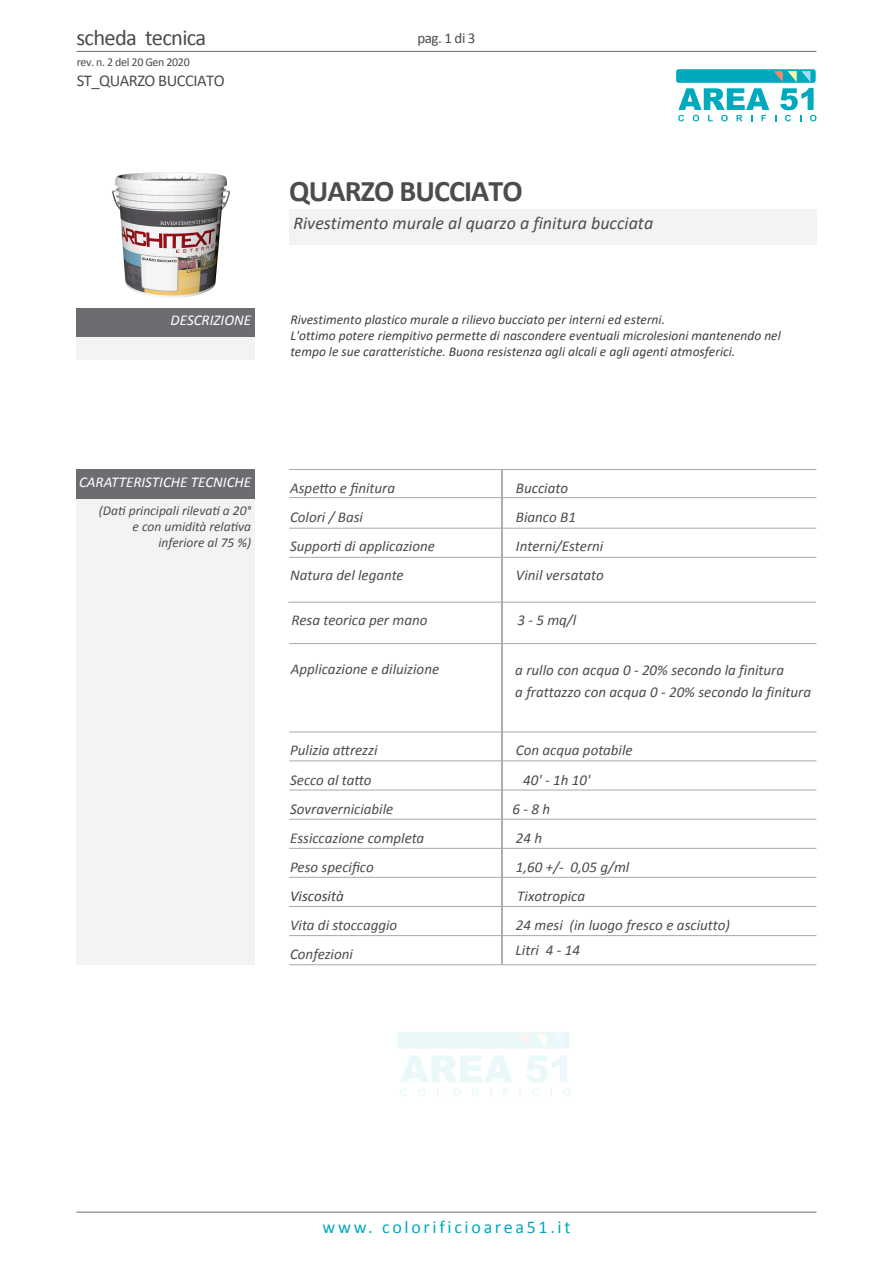
<style>
.page{position:relative;width:893px;height:1263px;background:#fff}
.page>*{position:absolute;margin:0;border:0;box-sizing:border-box;transform-origin:0 0}
.t1{font:700 30px "Calibri";letter-spacing:-.03em;color:#4b4c4d}
.t2{font:22.5px "Calibri";letter-spacing:-.03em;color:#4b4c4d}
.t3{font:italic 18px "Calibri";color:#4b4c4d}
.t4{font:18px "Calibri";letter-spacing:.15em;color:#00aabc}
.t5{font:16.5px "Calibri";letter-spacing:-.03em;color:#4b4c4d}
.t6{font:italic 15px "Calibri";color:#4b4c4d}
.t7{font:italic 15px/22.2px "Calibri";color:#4d4d4f}
.t8{font:italic 15px "Calibri";color:#fff}
.t9{font:italic 15px "Calibri";color:#404040}
.t10{font:15px "Calibri";color:#4b4c4d}
.t11{font:italic 13.5px/16.2px "Calibri";color:#404040}
.t12{font:italic 13.5px/16.2px "Calibri";color:#4b4c4d;text-align:right}
.t13{font:12px "Calibri";letter-spacing:-.03em;color:#4b4c4d}
</style>
<div class="page">
<svg style="left:401px;top:1056px;width:111px;height:26px"></svg>
<div style="left:397px;top:1032px;width:173px;height:17px;background:#ebf8f9;border-radius:3px"></div>
<svg style="left:400px;top:1089px;width:7px;height:8px"></svg>
<svg style="left:418px;top:1089px;width:8px;height:8px"></svg>
<svg style="left:453px;top:1089px;width:8px;height:8px"></svg>
<svg style="left:472px;top:1089px;width:7px;height:7px"></svg>
<svg style="left:490px;top:1089px;width:2px;height:7px"></svg>
<svg style="left:503px;top:1089px;width:5px;height:7px"></svg>
<svg style="left:519px;top:1055px;width:52px;height:42px"></svg>
<svg style="left:519px;top:1034px;width:10px;height:13px"></svg>
<svg style="left:536px;top:1034px;width:10px;height:13px"></svg>
<div style="left:676px;top:69px;width:140px;height:14px;background:#00aabc;border-radius:2px"></div>
<svg style="left:678px;top:88px;width:91px;height:33px"></svg>
<svg style="left:775px;top:88px;width:41px;height:33px"></svg>
<svg style="left:774px;top:71px;width:36px;height:11px"></svg>
<div style="left:289px;top:209px;width:527px;height:36px;background:#f4f3f3"></div>
<div style="left:77px;top:469px;width:178px;height:30px;background:#6c6d70"></div>
<div style="left:77px;top:499px;width:178px;height:465px;background:#f4f3f3"></div>
<div style="left:77px;top:308px;width:178px;height:29px;background:#6c6d70"></div>
<div style="left:77px;top:337px;width:178px;height:22px;background:#f4f3f3"></div>
<hr style="left:501px;top:469px;width:2px;height:495px;background:#939598">
<hr style="left:77px;top:51px;width:739px;height:1px;background:#6c6d70">
<hr style="left:77px;top:1212px;width:739px;height:1px;background:#6c6d70">
<hr style="left:289px;top:497px;width:527px;height:1px;background:#a8a9ad">
<hr style="left:289px;top:469px;width:527px;height:1px;background:#a8a9ad">
<hr style="left:289px;top:643px;width:527px;height:1px;background:#a8a9ad">
<hr style="left:289px;top:557px;width:527px;height:1px;background:#a8a9ad">
<hr style="left:289px;top:761px;width:527px;height:1px;background:#a8a9ad">
<hr style="left:289px;top:877px;width:527px;height:1px;background:#a8a9ad">
<hr style="left:289px;top:528px;width:527px;height:1px;background:#a8a9ad">
<hr style="left:289px;top:732px;width:527px;height:1px;background:#a8a9ad">
<hr style="left:288px;top:602px;width:528px;height:1px;background:#a8a9ad">
<hr style="left:289px;top:790px;width:527px;height:1px;background:#a8a9ad">
<hr style="left:289px;top:906px;width:527px;height:1px;background:#a8a9ad">
<hr style="left:289px;top:819px;width:527px;height:1px;background:#a8a9ad">
<hr style="left:289px;top:935px;width:527px;height:1px;background:#a8a9ad">
<hr style="left:289px;top:848px;width:527px;height:1px;background:#a8a9ad">
<hr style="left:289px;top:964px;width:527px;height:1px;background:#a8a9ad">
<img style="left:112px;top:172px;width:119px;height:126px">
<h2 class="t2" style="left:77px;top:23px;width:131px">scheda tecnica</h2>
<p class="t13" style="left:77px;top:54px;width:115px">rev. n. 2 del 20 Gen 2020</p>
<p class="t5" style="left:77px;top:70px;width:149px">ST_QUARZO BUCCIATO</p>
<p class="t8" style="left:171px;top:311px;width:82px">DESCRIZIONE</p>
<p class="t10" style="left:417px;top:28px;width:60px">pag. 1 di 3</p>
<h1 class="t1" style="left:289px;top:170px;width:235px">QUARZO BUCCIATO</h1>
<p class="t3" style="left:293px;top:210px;width:361px">Rivestimento murale al quarzo a finitura bucciata</p>
<p class="t11" style="left:290px;top:311px;width:492px">Rivestimento plastico murale a rilievo bucciato per interni ed esterni.<br>L'ottimo potere riempitivo permette di nascondere eventuali microlesioni mantenendo nel tempo le sue caratteristiche. Buona resistenza agli alcali e agli agenti atmosferici.</p>
<p class="t8" style="left:79px;top:472px;width:174px">CARATTERISTICHE TECNICHE</p>
<p class="t12" style="left:99px;top:502px;width:154px">(Dati principali rilevati a 20° e con umidità relativa inferiore al 75 %)</p>
<p class="t6" style="left:290px;top:478px;width:106px">Aspetto e finitura</p>
<p class="t6" style="left:516px;top:477px;width:54px">Bucciato</p>
<p class="t6" style="left:290px;top:508px;width:74px">Colori / Basi</p>
<p class="t6" style="left:516px;top:508px;width:62px">Bianco B1</p>
<p class="t6" style="left:290px;top:537px;width:146px">Supporti di applicazione</p>
<p class="t7" style="left:516px;top:534px;width:89px">Interni/Esterni</p>
<p class="t6" style="left:290px;top:566px;width:115px">Natura del legante</p>
<p class="t7" style="left:516px;top:563px;width:89px">Vinil versatato</p>
<p class="t6" style="left:292px;top:611px;width:137px">Resa teorica per mano</p>
<p class="t6" style="left:517px;top:610px;width:60px">3 - 5 mq/l</p>
<p class="t6" style="left:291px;top:659px;width:150px">Applicazione e diluizione</p>
<p class="t7" style="left:515px;top:658px;width:297px">a rullo con acqua 0 - 20% secondo la finitura<br>a frattazzo con acqua 0 - 20% secondo la finitura</p>
<p class="t6" style="left:290px;top:741px;width:89px">Pulizia attrezzi</p>
<p class="t6" style="left:516px;top:741px;width:118px">Con acqua potabile</p>
<p class="t6" style="left:290px;top:770px;width:83px">Secco al tatto</p>
<p class="t6" style="left:523px;top:769px;width:69px">40' - 1h 10'</p>
<p class="t6" style="left:290px;top:799px;width:105px">Sovraverniciabile</p>
<p class="t6" style="left:512px;top:798px;width:39px">6 - 8 h</p>
<p class="t6" style="left:290px;top:828px;width:136px">Essiccazione completa</p>
<p class="t6" style="left:516px;top:827px;width:28px">24 h</p>
<p class="t6" style="left:290px;top:857px;width:85px">Peso specifico</p>
<p class="t6" style="left:516px;top:857px;width:115px">1,60 +/- 0,05 g/ml</p>
<p class="t9" style="left:290px;top:887px;width:55px">Viscosità</p>
<p class="t6" style="left:517px;top:885px;width:69px">Tixotropica</p>
<p class="t6" style="left:290px;top:916px;width:109px">Vita di stoccaggio</p>
<p class="t6" style="left:516px;top:915px;width:216px">24 mesi (in luogo fresco e asciutto)</p>
<p class="t6" style="left:290px;top:945px;width:64px">Confezioni</p>
<p class="t6" style="left:516px;top:939px;width:66px">Litri 4 - 14</p>
<p class="t4" style="left:322px;top:1215px;width:249px">www. colorificioarea51.it</p>
</div>
